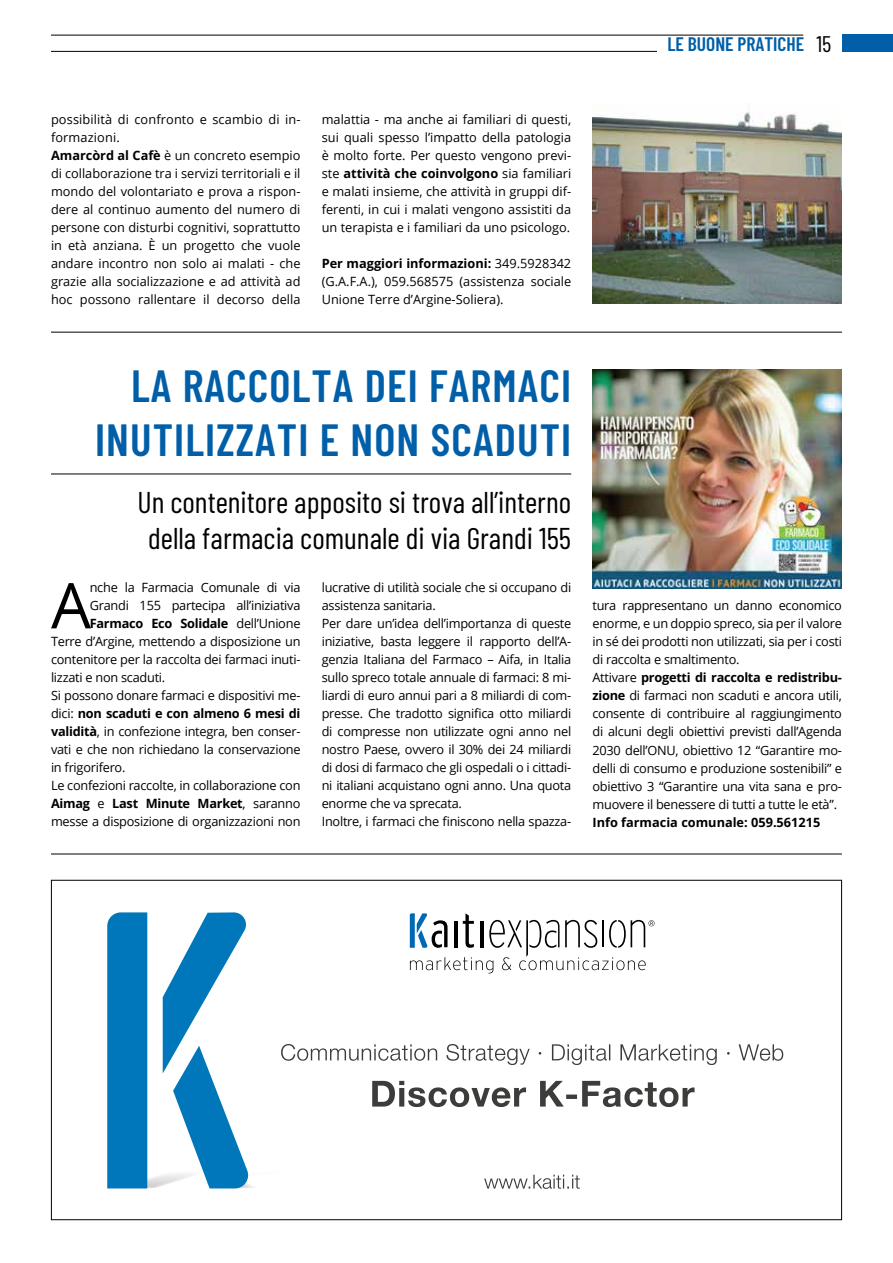
<style>
.page{position:relative;width:893px;height:1263px;background:#fff}
.page>*{position:absolute;margin:0;border:0;box-sizing:border-box;transform-origin:0 0}
.t1{font:63.15px "Open Sans";color:#000}
.t2{font:600 45px/54px "Barlow Condensed";letter-spacing:.025em;color:#005fa8;text-align:right}
.t3{font:30px/36px "Barlow Condensed";color:#000;text-align:center}
.t4{font:600 19.5px "Barlow Condensed";color:#005fa8}
.t5{font:12.75px/18px "Open Sans";letter-spacing:-.02em;color:#000}
.t6{font:12.75px/18px "Open Sans";color:#000}
.t7{font:700 12.75px "Open Sans";letter-spacing:-.02em;color:#000}
.t8{font:700 12.75px "Open Sans";color:#000}
.s1{font-weight:700}
.s2{font-weight:400;font-size:22.5px;color:#000}
.s3{font-weight:400}
</style>
<div class="page">
<svg style="left:107px;top:912px;width:676px;height:277px"></svg>
<hr style="left:51px;top:854px;width:791px;height:1px;background:#000">
<hr style="left:51px;top:35px;width:752px;height:1px;background:#000">
<hr style="left:51px;top:51px;width:606px;height:1px;background:#000">
<div style="left:842px;top:35px;width:51px;height:17px;background:#005fa8"></div>
<hr style="left:51px;top:474px;width:520px;height:1px;background:#000">
<img style="left:592px;top:111px;width:250px;height:193px">
<img style="left:592px;top:369px;width:250px;height:219px">
<hr style="left:51px;top:332px;width:791px;height:1px;background:#000">
<p class="t6" style="left:51px;top:110px;width:251px">possibilità di confronto e scambio di in&shy;formazioni.<br><span class="s1">Amarcòrd al Cafè</span> è un concreto esempio di collaborazione tra i servizi territoriali e il mondo del volontariato e prova a rispon&shy;dere al continuo aumento del numero di persone con disturbi cognitivi, soprattutto in età anziana. È un progetto che vuole andare incontro non solo ai malati - che grazie alla socializzazione e ad attività ad hoc possono rallentare il decorso della</p>
<p class="t5" style="left:322px;top:110px;width:251px;text-align:justify">malattia - ma anche ai familiari di questi, sui quali spesso l’impatto della patologia è molto forte. Per questo vengono previ&shy;ste <span class="s1">attività che coinvolgono</span> sia familiari e malati insieme, che attività in gruppi dif&shy;ferenti, in cui i malati vengono assistiti da un terapista e i familiari da uno psicologo.</p>
<p class="t5" style="left:322px;top:254px;width:251px;text-align:justify"><span class="s1">Per maggiori informazioni:</span> 349.5928342 (G.A.F.A.), 059.568575 (assistenza sociale Unione Terre d’Argine-Soliera).</p>
<h3 class="t4" style="left:667px;top:31px;width:165px">LE BUONE PRATICHE <span class="s2">15</span></h3>
<h2 class="t2" style="left:95px;top:356px;width:478px">LA RACCOLTA DEI FARMACI<br>INUTILIZZATI E NON SCADUTI</h2>
<h3 class="t3" style="left:137px;top:482px;width:435px">Un contenitore apposito si trova all’interno della farmacia comunale di via Grandi 155</h3>
<h1 class="t1" style="left:51px;top:562px;width:41px">A</h1>
<p class="t5" style="left:90px;top:578px;width:212px">nche la Farmacia Comunale di via</p>
<p class="t5" style="left:90px;top:596px;width:212px">Grandi 155 partecipa all’iniziativa</p>
<p class="t7" style="left:90px;top:615px;width:212px">Farmaco Eco Solidale <span class="s3">dell’Unione</span></p>
<p class="t5" style="left:51px;top:632px;width:251px">Terre d’Argine, mettendo a disposizione un</p>
<p class="t5" style="left:51px;top:650px;width:251px">contenitore per la raccolta dei farmaci inuti-</p>
<p class="t5" style="left:51px;top:668px;width:116px">lizzati e non scaduti.</p>
<p class="t5" style="left:51px;top:686px;width:251px">Si possono donare farmaci e dispositivi me-</p>
<p class="t7" style="left:51px;top:705px;width:251px"><span class="s3">dici:</span> non scaduti e con almeno 6 mesi di</p>
<p class="t5" style="left:51px;top:722px;width:251px"><span class="s1">validità</span>, in confezione integra, ben conser-</p>
<p class="t5" style="left:51px;top:740px;width:251px">vati e che non richiedano la conservazione</p>
<p class="t5" style="left:51px;top:758px;width:76px">in frigorifero.</p>
<p class="t5" style="left:51px;top:776px;width:251px">Le confezioni raccolte, in collaborazione con</p>
<p class="t7" style="left:51px;top:795px;width:251px">Aimag <span class="s3">e</span> Last Minute Market<span class="s3">, saranno</span></p>
<p class="t5" style="left:51px;top:812px;width:251px">messe a disposizione di organizzazioni non</p>
<p class="t5" style="left:322px;top:578px;width:251px">lucrative di utilità sociale che si occupano di assistenza sanitaria.<br>Per dare un’idea dell’importanza di queste iniziative, basta leggere il rapporto dell’A&shy;genzia Italiana del Farmaco – Aifa, in Italia sullo spreco totale annuale di farmaci: 8 mi&shy;liardi di euro annui pari a 8 miliardi di com&shy;presse. Che tradotto significa otto miliardi di compresse non utilizzate ogni anno nel nostro Paese, ovvero il 30% dei 24 miliardi di dosi di farmaco che gli ospedali o i cittadi&shy;ni italiani acquistano ogni anno. Una quota enorme che va sprecata.<br>Inoltre, i farmaci che finiscono nella spazza-</p>
<p class="t5" style="left:592px;top:596px;width:251px">tura rappresentano un danno economico enorme, e un doppio spreco, sia per il valore in sé dei prodotti non utilizzati, sia per i costi di raccolta e smaltimento.<br>Attivare <span class="s1">progetti di raccolta e redistribu&shy;zione</span> di farmaci non scaduti e ancora utili, consente di contribuire al raggiungimento di alcuni degli obiettivi previsti dall’Agenda 2030 dell’ONU, obiettivo 12 “Garantire mo&shy;delli di consumo e produzione sostenibili” e obiettivo 3 “Garantire una vita sana e pro&shy;muovere il benessere di tutti a tutte le età”.</p>
<p class="t8" style="left:592px;top:813px;width:229px">Info farmacia comunale: 059.561215</p>
</div>
